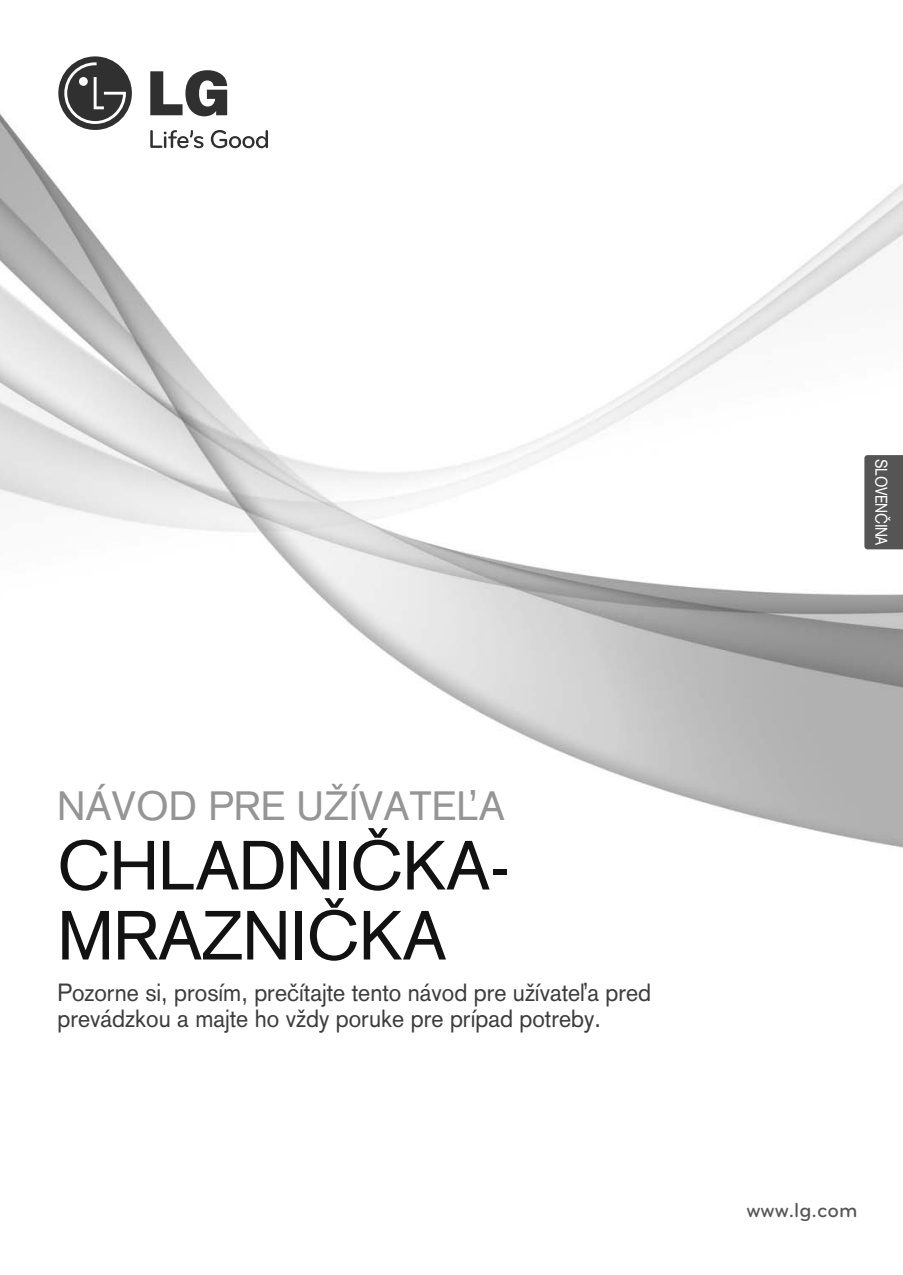
<style>
.page{position:relative;width:903px;height:1275px;background:#fff}
.page>*{position:absolute;margin:0;border:0;box-sizing:border-box;transform-origin:0 0}
.t1{font:68.25px/70px "Akzid Gro Rom East";letter-spacing:-.01em;color:#121212}
.t2{font:40.25px "Akzid Gro Rom East";color:#959595}
.t3{font:24.5px/26.2px "Akzid Gro Rom East";color:#3d3d3d;scale:.95 1}
.t4{font:500 21px "Bryant LG";color:#555}
.t5{font:16.62px "Akzid Gro Rom East";letter-spacing:-.03em;color:#fff;scale:.85 1}
</style>
<div class="page">
<img style="left:0;top:57px;width:903px;height:791px">
<svg style="left:150px;top:130px;width:53px;height:18px"></svg>
<svg style="left:211px;top:130px;width:57px;height:18px"></svg>
<svg style="left:150px;top:70px;width:77px;height:46px"></svg>
<div style="left:58px;top:56px;width:74px;height:74px;background:#303030;border-radius:50%"></div>
<svg style="left:64px;top:62px;width:62px;height:62px"></svg>
<div style="left:864px;top:455px;width:39px;height:94px;background:#555"></div>
<h2 class="t2" style="left:57px;top:791px;width:449px">N¡VOD PRE UÆÂVATE•A</h2>
<h1 class="t1" style="left:57px;top:838px;width:454px">CHLADNI»KA-<br>MRAZNI»KA</h1>
<p class="t3" style="left:57px;top:982px;width:626px">Pozorne si, prosÌm, preËÌtajte tento n·vod pre uæÌvateµa pred prev·dzkou a majte ho vædy poruke pre prÌpad potreby.</p>
<p class="t5" style="left:887px;top:459px;width:103px;rotate:90deg">SLOVEN»INA</p>
<p class="t4" style="left:746px;top:1202px;width:113px">www.lg.com</p>
</div>
